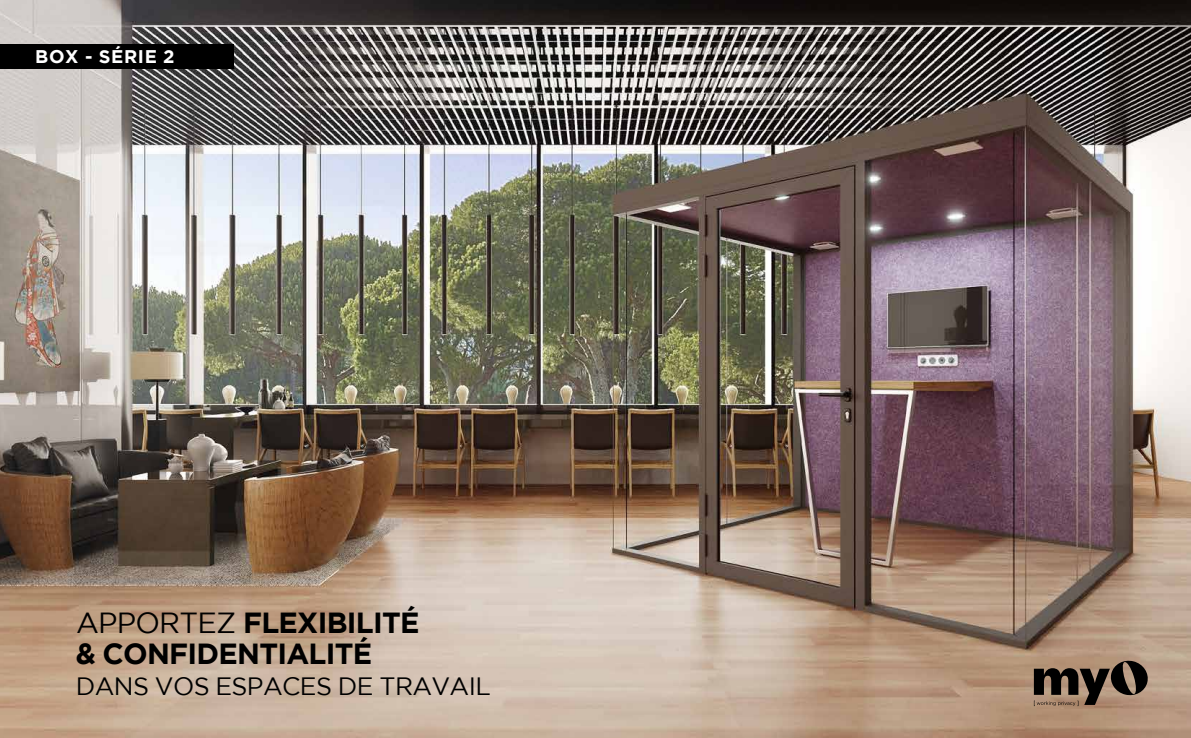
<style>
.page{position:relative;width:1191px;height:738px;background:#fff}
.page>*{position:absolute;margin:0;border:0;box-sizing:border-box;transform-origin:0 0}
.t1{font:700 29px/31px "Gotham";letter-spacing:-.025em;color:#000}
.t2{font:25px "Gotham";letter-spacing:-.025em;color:#000}
.t3{font:700 18.3px "Gotham";letter-spacing:.035em;color:#fff}
.s1{font-weight:400}
</style>
<div class="page">
<img style="left:0;top:0;width:1191px;height:737px">
<svg style="left:1034px;top:658px;width:115px;height:47px;background:#6b5849"></svg>
<div style="left:0;top:44px;width:234px;height:25px;background:#000"></div>
<p class="t3" style="left:35px;top:46px;width:141px">BOX - SÉRIE 2</p>
<p class="t1" style="left:76px;top:605px;width:345px"><span class="s1">APPORTEZ</span> FLEXIBILITÉ &amp; CONFIDENTIALITÉ</p>
<p class="t2" style="left:76px;top:671px;width:416px">DANS VOS ESPACES DE TRAVAIL</p>
</div>
